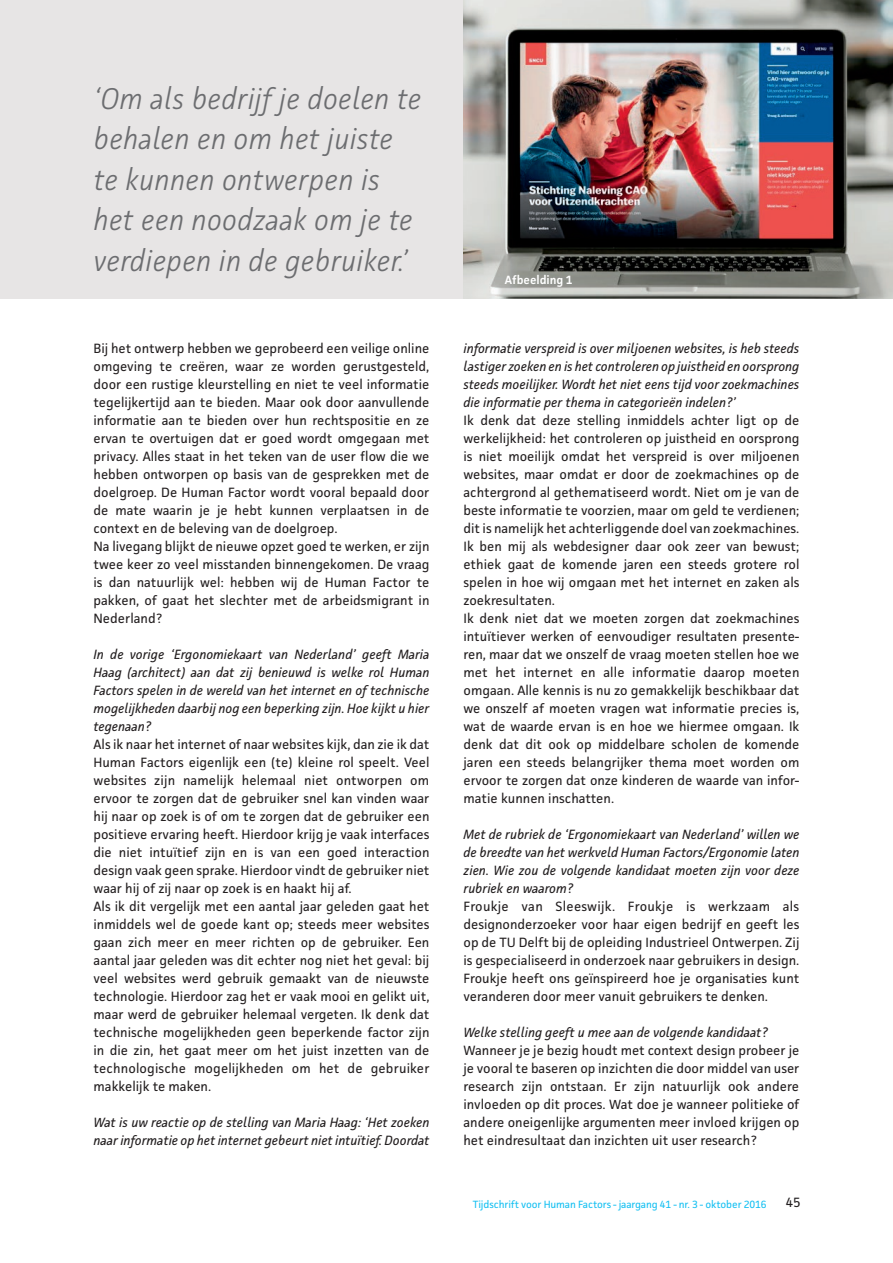
<style>
.page{position:relative;width:893px;height:1263px;background:#fff}
.page>*{position:absolute;margin:0;border:0;box-sizing:border-box;transform-origin:0 0}
.t1{font:italic 300 30px/40.5px "Facit";letter-spacing:.01em;color:#6c6d70}
.t2{font:13.5px/18px "Facit";color:#231f20}
.t3{font:italic 13.5px/18px "Facit";color:#231f20;text-align:justify}
.t4{font:600 12px "Facit";color:#fff}
.t5{font:10.5px "Facit";letter-spacing:-.01em;color:#15c0f2}
</style>
<div class="page">
<div style="left:0;top:0;width:893px;height:299px;background:#e7e5e5"></div>
<img style="left:463px;top:0;width:430px;height:299px">
<h1 class="t1" style="left:94px;top:78px;width:329px">‘Om als bedrijf je doelen te behalen en om het juiste te kunnen ontwerpen is het een noodzaak om je te verdiepen in de gebruiker.’</h1>
<p class="t2" style="left:94px;top:339px;width:337px">Bij het ontwerp hebben we geprobeerd een veilige online omgeving te creëren, waar ze worden gerustgesteld, door een rustige kleurstelling en niet te veel informatie tegelijkertijd aan te bieden. Maar ook door aanvullende informatie aan te bieden over hun rechtspositie en ze ervan te overtuigen dat er goed wordt omgegaan met privacy. Alles staat in het teken van de user flow die we hebben ontworpen op basis van de gesprekken met de doelgroep. De Human Factor wordt vooral bepaald door de mate waarin je je hebt kunnen verplaatsen in de context en de beleving van de doelgroep.<br>Na livegang blijkt de nieuwe opzet goed te werken, er zijn twee keer zo veel misstanden binnengekomen. De vraag is dan natuurlijk wel: hebben wij de Human Factor te pakken, of gaat het slechter met de arbeidsmigrant in Nederland?</p>
<p class="t3" style="left:94px;top:645px;width:337px">In de vorige ‘Ergonomiekaart van Nederland’ geeft Maria Haag (architect) aan dat zij benieuwd is welke rol Human Factors spelen in de wereld van het internet en of technische mogelijkheden daarbij nog een beperking zijn. Hoe kijkt u hier tegenaan?</p>
<p class="t2" style="left:94px;top:735px;width:337px">Als ik naar het internet of naar websites kijk, dan zie ik dat Human Factors eigenlijk een (te) kleine rol speelt. Veel websites zijn namelijk helemaal niet ontworpen om ervoor te zorgen dat de gebruiker snel kan vinden waar hij naar op zoek is of om te zorgen dat de gebruiker een positieve ervaring heeft. Hierdoor krijg je vaak interfaces die niet intuïtief zijn en is van een goed interaction design vaak geen sprake. Hierdoor vindt de gebruiker niet waar hij of zij naar op zoek is en haakt hij af.<br>Als ik dit vergelijk met een aantal jaar geleden gaat het inmiddels wel de goede kant op; steeds meer websites gaan zich meer en meer richten op de gebruiker. Een aantal jaar geleden was dit echter nog niet het geval: bij veel websites werd gebruik gemaakt van de nieuwste technologie. Hierdoor zag het er vaak mooi en gelikt uit, maar werd de gebruiker helemaal vergeten. Ik denk dat technische mogelijkheden geen beperkende factor zijn in die zin, het gaat meer om het juist inzetten van de technologische mogelijkheden om het de gebruiker makkelijk te maken.</p>
<p class="t3" style="left:94px;top:1113px;width:337px">Wat is uw reactie op de stelling van Maria Haag: ‘Het zoeken naar informatie op het internet gebeurt niet intuïtief. Doordat</p>
<p class="t4" style="left:505px;top:272px;width:69px">Afbeelding 1</p>
<p class="t3" style="left:463px;top:339px;width:337px">informatie verspreid is over miljoenen websites, is heb steeds lastiger zoeken en is het controleren op juistheid en oorsprong steeds moeilijker. Wordt het niet eens tijd voor zoekmachines die informatie per thema in categorieën indelen?’</p>
<p class="t2" style="left:463px;top:411px;width:337px">Ik denk dat deze stelling inmiddels achter ligt op de werkelijkheid: het controleren op juistheid en oorsprong is niet moeilijk omdat het verspreid is over miljoenen websites, maar omdat er door de zoekmachines op de achtergrond al gethematiseerd wordt. Niet om je van de beste informatie te voorzien, maar om geld te verdienen; dit is namelijk het achterliggende doel van zoekmachines.<br>Ik ben mij als webdesigner daar ook zeer van bewust; ethiek gaat de komende jaren een steeds grotere rol spelen in hoe wij omgaan met het internet en zaken als zoekresultaten.<br>Ik denk niet dat we moeten zorgen dat zoekmachines intuïtiever werken of eenvoudiger resultaten presente&shy;ren, maar dat we onszelf de vraag moeten stellen hoe we met het internet en alle informatie daarop moeten omgaan. Alle kennis is nu zo gemakkelijk beschikbaar dat we onszelf af moeten vragen wat informatie precies is, wat de waarde ervan is en hoe we hiermee omgaan. Ik denk dat dit ook op middelbare scholen de komende jaren een steeds belangrijker thema moet worden om ervoor te zorgen dat onze kinderen de waarde van infor&shy;matie kunnen inschatten.</p>
<p class="t3" style="left:463px;top:825px;width:337px">Met de rubriek de ‘Ergonomiekaart van Nederland’ willen we de breedte van het werkveld Human Factors/Ergonomie laten zien. Wie zou de volgende kandidaat moeten zijn voor deze rubriek en waarom?</p>
<p class="t2" style="left:463px;top:897px;width:337px;text-align:justify">Froukje van Sleeswijk. Froukje is werkzaam als designonderzoeker voor haar eigen bedrijf en geeft les op de TU Delft bij de opleiding Industrieel Ontwerpen. Zij is gespecialiseerd in onderzoek naar gebruikers in design.<br>Froukje heeft ons geïnspireerd hoe je organisaties kunt veranderen door meer vanuit gebruikers te denken.</p>
<p class="t3" style="left:463px;top:1023px;width:306px">Welke stelling geeft u mee aan de volgende kandidaat?</p>
<p class="t2" style="left:463px;top:1041px;width:337px;text-align:justify">Wanneer je je bezig houdt met context design probeer je je vooral te baseren op inzichten die door middel van user research zijn ontstaan. Er zijn natuurlijk ook andere invloeden op dit proces. Wat doe je wanneer politieke of andere oneigenlijke argumenten meer invloed krijgen op het eindresultaat dan inzichten uit user research?</p>
<p class="t5" style="left:473px;top:1197px;width:295px">Tijdschrift voor Human Factors - jaargang 41 - nr. 3 - oktober 2016</p>
<p class="t2" style="left:786px;top:1193px;width:16px">45</p>
</div>
